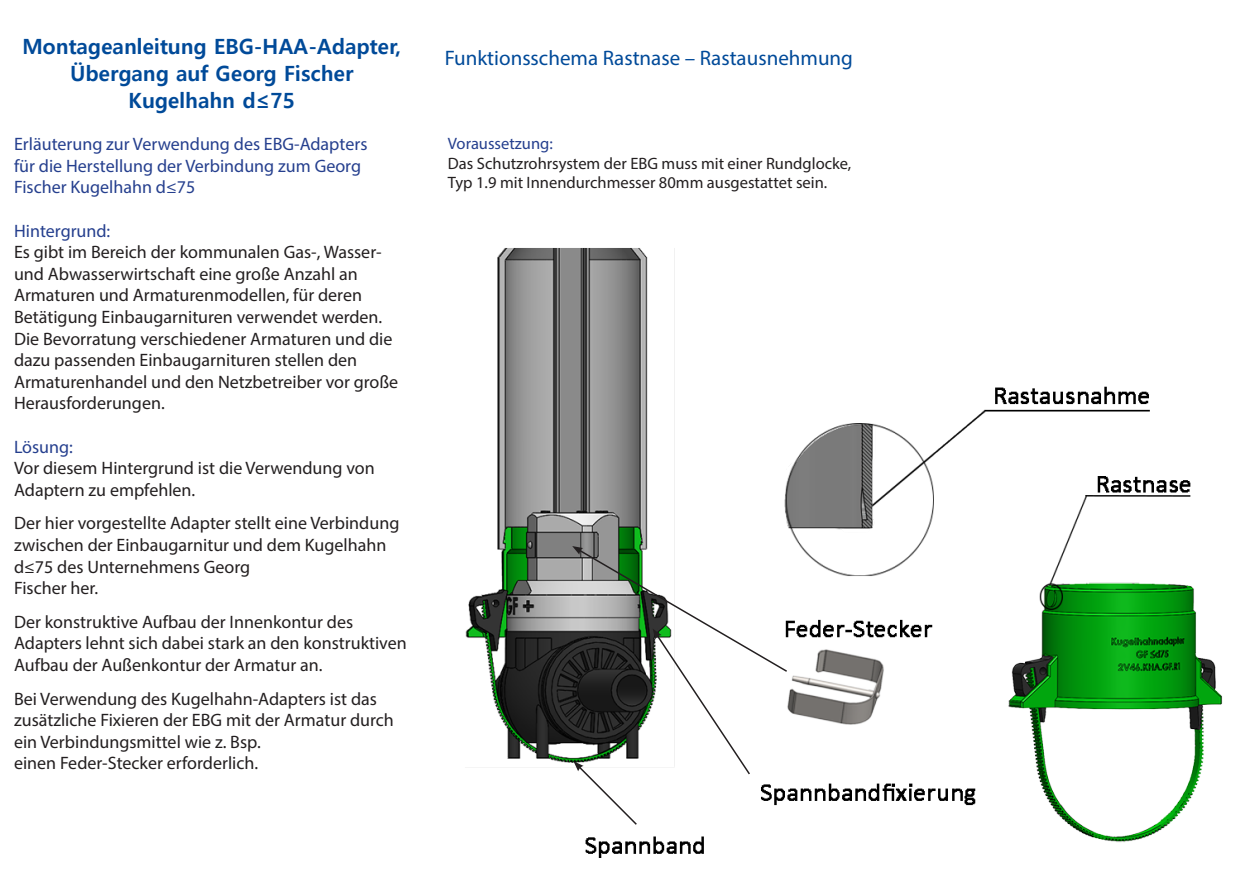
<style>
.page{position:relative;width:1255px;height:893px;background:#fff}
.page>*{position:absolute;margin:0;border:0;box-sizing:border-box;transform-origin:0 0}
.t1{font:700 21px/27px "Malgun Gothic";color:#004a99;text-align:center}
.t2{font:21px "Myriad Pro";color:#004a99}
.t3{font:18px/21.6px "Myriad Pro";color:#231f20}
.t4{font:18px "Myriad Pro";color:#253f8e}
.t5{font:16.5px/19.8px "Myriad Pro";color:#231f20}
.t6{font:16.5px "Myriad Pro";color:#253f8e}
</style>
<div class="page">
<img style="left:465px;top:248px;width:758px;height:610px">
<svg style="left:572px;top:546px;width:216px;height:280px"></svg>
<p class="t1" style="left:22px;top:33px;width:380px">Montageanleitung EBG-HAA-Adapter,<br>Übergang auf Georg Fischer</p>
<p class="t1" style="left:128px;top:87px;width:168px">Kugelhahn d≤75</p>
<p class="t4" style="left:14px;top:133px;width:355px">Erläuterung zur Verwendung des EBG-Adapters</p>
<p class="t4" style="left:14px;top:155px;width:348px">für die Herstellung der Verbindung zum Georg</p>
<p class="t4" style="left:14px;top:176px;width:183px">Fischer Kugelhahn d≤75</p>
<p class="t4" style="left:14px;top:219px;width:98px">Hintergrund:</p>
<p class="t3" style="left:14px;top:241px;width:369px">Es gibt im Bereich der kommunalen Gas-, Wasser&shy;und Abwasserwirtschaft eine große Anzahl an</p>
<p class="t3" style="left:14px;top:284px;width:349px">Armaturen und Armaturenmodellen, für deren</p>
<p class="t3" style="left:14px;top:306px;width:370px">Betätigung Einbaugarnituren verwendet werden.</p>
<p class="t3" style="left:14px;top:327px;width:380px">Die Bevorratung verschiedener Armaturen und die dazu passenden Einbaugarnituren stellen den</p>
<p class="t3" style="left:14px;top:371px;width:385px">Armaturenhandel und den Netzbetreiber vor große<br>Herausforderungen.</p>
<p class="t4" style="left:14px;top:435px;width:60px">Lösung:</p>
<p class="t3" style="left:14px;top:457px;width:362px">Vor diesem Hintergrund ist die Verwendung von<br>Adaptern zu empfehlen.</p>
<p class="t3" style="left:14px;top:512px;width:387px">Der hier vorgestellte Adapter stellt eine Verbindung zwischen der Einbaugarnitur und dem Kugelhahn</p>
<p class="t3" style="left:14px;top:555px;width:238px">d≤75 des Unternehmens Georg</p>
<p class="t3" style="left:14px;top:577px;width:86px">Fischer her.</p>
<p class="t3" style="left:14px;top:611px;width:340px">Der konstruktive Aufbau der Innenkontur des</p>
<p class="t3" style="left:14px;top:632px;width:394px">Adapters lehnt sich dabei stark an den konstruktiven</p>
<p class="t3" style="left:14px;top:654px;width:310px">Aufbau der Außenkontur der Armatur an.</p>
<p class="t3" style="left:14px;top:687px;width:381px">Bei Verwendung des Kugelhahn-Adapters ist das zusätzliche Fixieren der EBG mit der Armatur durch</p>
<p class="t3" style="left:14px;top:731px;width:248px">ein Verbindungsmittel wie z. Bsp.</p>
<p class="t3" style="left:14px;top:752px;width:246px">einen Feder-Stecker erforderlich.</p>
<p class="t2" style="left:444px;top:45px;width:410px">Funktionsschema Rastnase – Rastausnehmung</p>
<p class="t6" style="left:448px;top:133px;width:106px">Voraussetzung:</p>
<p class="t5" style="left:448px;top:153px;width:405px">Das Schutzrohrsystem der EBG muss mit einer Rundglocke,<br>Typ 1.9 mit Innendurchmesser 80mm ausgestattet sein.</p>
</div>
